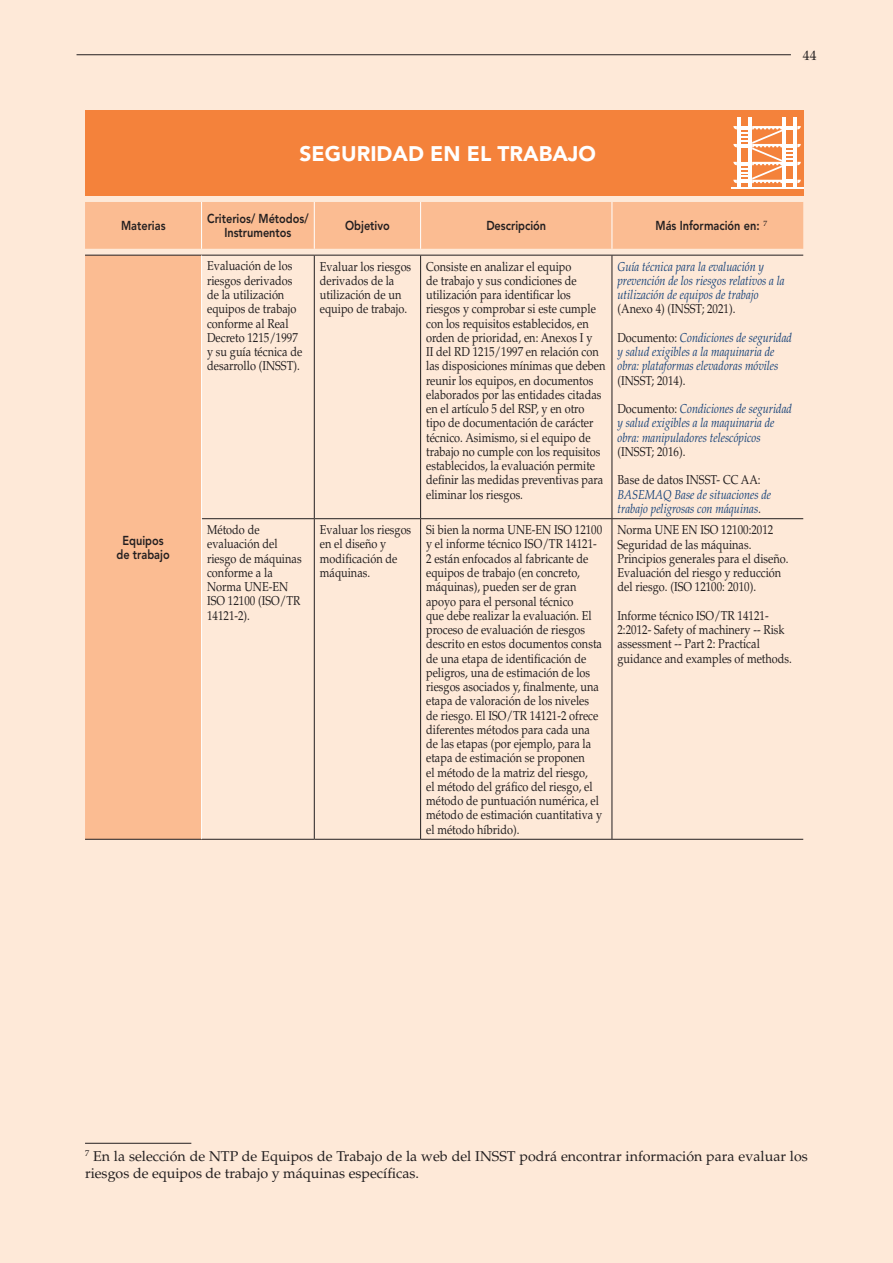
<style>
.page{position:relative;width:893px;height:1263px;background:#fee9d8}
.page>*{position:absolute;margin:0;border:0;box-sizing:border-box;transform-origin:0 0}
.tablas{font:900 21px "Avenir LT Std";color:#fff}
.t1{font:14.25px/17.2px "Palatino LT Std";color:#231f20}
.t2{font:13.5px "Palatino LT Std";color:#231f20}
.tablas-2{font:12.9px/14.2px "Palatino LT Std";color:#231f20;scale:.85 1}
.tablas-3{font:italic 12.9px/14.2px "Palatino LT Std";color:#164279;scale:.85 1}
.tablas-4{font:800 12.9px/14.2px "Avenir LT Std";color:#231f20;text-align:center;scale:.85 1}
.t3{font:7.5px "Palatino LT Std";color:#231f20}
.s1{font-style:normal;color:#231f20}
.s2{color:#231f20}
</style>
<div class="page">
<hr style="left:77px;top:54px;width:714px;height:1px;background:#231f20">
<div style="left:85px;top:111px;width:718px;height:85px;background:#f4823b"></div>
<svg style="left:85px;top:202px;width:718px;height:637px"></svg>
<hr style="left:314px;top:255px;width:1px;height:263px;background:#231f20">
<hr style="left:420px;top:255px;width:1px;height:263px;background:#231f20">
<hr style="left:612px;top:255px;width:1px;height:263px;background:#231f20">
<hr style="left:202px;top:518px;width:112px;height:1px;background:#231f20">
<hr style="left:314px;top:518px;width:107px;height:1px;background:#231f20">
<hr style="left:314px;top:519px;width:1px;height:320px;background:#231f20">
<hr style="left:421px;top:518px;width:191px;height:1px;background:#231f20">
<hr style="left:420px;top:519px;width:1px;height:320px;background:#231f20">
<hr style="left:612px;top:518px;width:191px;height:1px;background:#231f20">
<hr style="left:612px;top:519px;width:1px;height:320px;background:#231f20">
<hr style="left:202px;top:839px;width:112px;height:1px;background:#231f20">
<hr style="left:314px;top:839px;width:107px;height:1px;background:#231f20">
<hr style="left:421px;top:839px;width:191px;height:1px;background:#231f20">
<hr style="left:612px;top:839px;width:191px;height:1px;background:#231f20">
<hr style="left:85px;top:255px;width:117px;height:1px;background:#231f20">
<hr style="left:202px;top:255px;width:112px;height:1px;background:#231f20">
<hr style="left:314px;top:255px;width:107px;height:1px;background:#231f20">
<hr style="left:421px;top:255px;width:191px;height:1px;background:#231f20">
<hr style="left:612px;top:255px;width:191px;height:1px;background:#231f20">
<hr style="left:201px;top:202px;width:1px;height:47px;background:#fff">
<hr style="left:314px;top:202px;width:1px;height:47px;background:#fff">
<hr style="left:420px;top:202px;width:1px;height:47px;background:#fff">
<hr style="left:612px;top:202px;width:1px;height:47px;background:#fff">
<hr style="left:85px;top:839px;width:117px;height:1px;background:#231f20">
<hr style="left:201px;top:255px;width:1px;height:264px;background:#fff">
<hr style="left:201px;top:519px;width:1px;height:320px;background:#fff">
<hr style="left:85px;top:1143px;width:106px;height:1px;background:#231f20">
<hr style="left:731px;top:187px;width:72px;height:2px;background:#fff">
<hr style="left:748px;top:117px;width:4px;height:70px;background:#fff">
<hr style="left:737px;top:117px;width:4px;height:70px;background:#fff">
<hr style="left:782px;top:117px;width:4px;height:70px;background:#fff">
<hr style="left:793px;top:117px;width:4px;height:70px;background:#fff">
<svg style="left:733px;top:126px;width:68px;height:57px"></svg>
<p class="t2" style="left:803px;top:47px;width:15px">44</p>
<p class="tablas" style="left:300px;top:141px;width:298px">SEGURIDAD EN EL TRABAJO</p>
<p class="tablas-4" style="left:121px;top:219px;width:54px">Materias</p>
<p class="tablas-4" style="left:207px;top:212px;width:121px">Criterios/ Métodos/<br>Instrumentos</p>
<p class="tablas-4" style="left:345px;top:219px;width:54px">Objetivo</p>
<p class="tablas-4" style="left:486px;top:219px;width:72px">Descripción</p>
<p class="tablas-4" style="left:655px;top:219px;width:124px">Más Información en:</p>
<p class="t3" style="left:763px;top:219px;width:5px">7</p>
<p class="tablas-4" style="left:117px;top:533px;width:64px">Equipos de trabajo</p>
<p class="tablas-2" style="left:207px;top:259px;width:114px">Evaluación de los riesgos derivados de la utilización equipos de trabajo conforme al Real<br>Decreto 1215/1997 y su guía técnica de desarrollo (INSST).</p>
<p class="tablas-2" style="left:320px;top:259px;width:109px">Evaluar los riesgos derivados de la utilización de un equipo de trabajo.</p>
<p class="tablas-2" style="left:426px;top:259px;width:213px">Consiste en analizar el equipo<br>de trabajo y sus condiciones de utilización para identificar los riesgos y comprobar si este cumple con los requisitos establecidos, en orden de prioridad, en: Anexos I y<br>II del RD 1215/1997 en relación con las disposiciones mínimas que deben reunir los equipos, en documentos elaborados por las entidades citadas en el artículo 5 del RSP, y en otro tipo de documentación de carácter técnico. Asimismo, si el equipo de trabajo no cumple con los requisitos establecidos, la evaluación permite definir las medidas preventivas para eliminar los riesgos.</p>
<p class="tablas-3" style="left:617px;top:259px;width:198px">Guía técnica para la evaluación y prevención de los riesgos relativos a la utilización de equipos de trabajo <span class="s1">(Anexo 4) (INSST; 2021).</span></p>
<p class="tablas-3" style="left:617px;top:331px;width:207px"><span class="s1">Documento:</span> Condiciones de seguridad y salud exigibles a la maquinaria de obra: plataformas elevadoras móviles <span class="s1">(INSST; 2014).</span></p>
<p class="tablas-3" style="left:617px;top:402px;width:207px"><span class="s1">Documento:</span> Condiciones de seguridad y salud exigibles a la maquinaria de obra: manipuladores telescópicos</p>
<p class="tablas-2" style="left:617px;top:445px;width:81px">(INSST; 2016).</p>
<p class="tablas-3" style="left:617px;top:473px;width:182px"><span class="s1">Base de datos INSST- CC AA:<br></span>BASEMAQ Base de situaciones de trabajo peligrosas con máquinas<span class="s2">.</span></p>
<p class="tablas-2" style="left:207px;top:523px;width:113px">Método de evaluación del riesgo de máquinas conforme a la<br>Norma UNE-EN<br>ISO 12100 (ISO/TR<br>14121-2).</p>
<p class="tablas-2" style="left:320px;top:523px;width:109px">Evaluar los riesgos en el diseño y modificación de máquinas.</p>
<p class="tablas-2" style="left:426px;top:523px;width:209px">Si bien la norma UNE-EN ISO 12100 y el informe técnico ISO/TR 14121- 2 están enfocados al fabricante de equipos de trabajo (en concreto, máquinas), pueden ser de gran apoyo para el personal técnico<br>que debe realizar la evaluación. El proceso de evaluación de riesgos descrito en estos documentos consta de una etapa de identificación de peligros, una de estimación de los riesgos asociados y, finalmente, una etapa de valoración de los niveles de riesgo. El ISO/TR 14121-2 ofrece diferentes métodos para cada una de las etapas (por ejemplo, para la etapa de estimación se proponen<br>el método de la matriz del riesgo,<br>el método del gráfico del riesgo, el método de puntuación numérica, el método de estimación cuantitativa y el método híbrido).</p>
<p class="tablas-2" style="left:617px;top:523px;width:203px">Norma UNE EN ISO 12100:2012<br>Seguridad de las máquinas.<br>Principios generales para el diseño.<br>Evaluación del riesgo y reducción del riesgo. (ISO 12100: 2010).</p>
<p class="tablas-2" style="left:617px;top:608px;width:207px">Informe técnico ISO/TR 14121- 2:2012- Safety of machinery -- Risk assessment -- Part 2: Practical guidance and examples of methods.</p>
<p class="t1" style="left:85px;top:1147px;width:724px"><sup>7</sup> En la selección de NTP de Equipos de Trabajo de la web del INSST podrá encontrar información para evaluar los riesgos de equipos de trabajo y máquinas específicas.</p>
</div>
